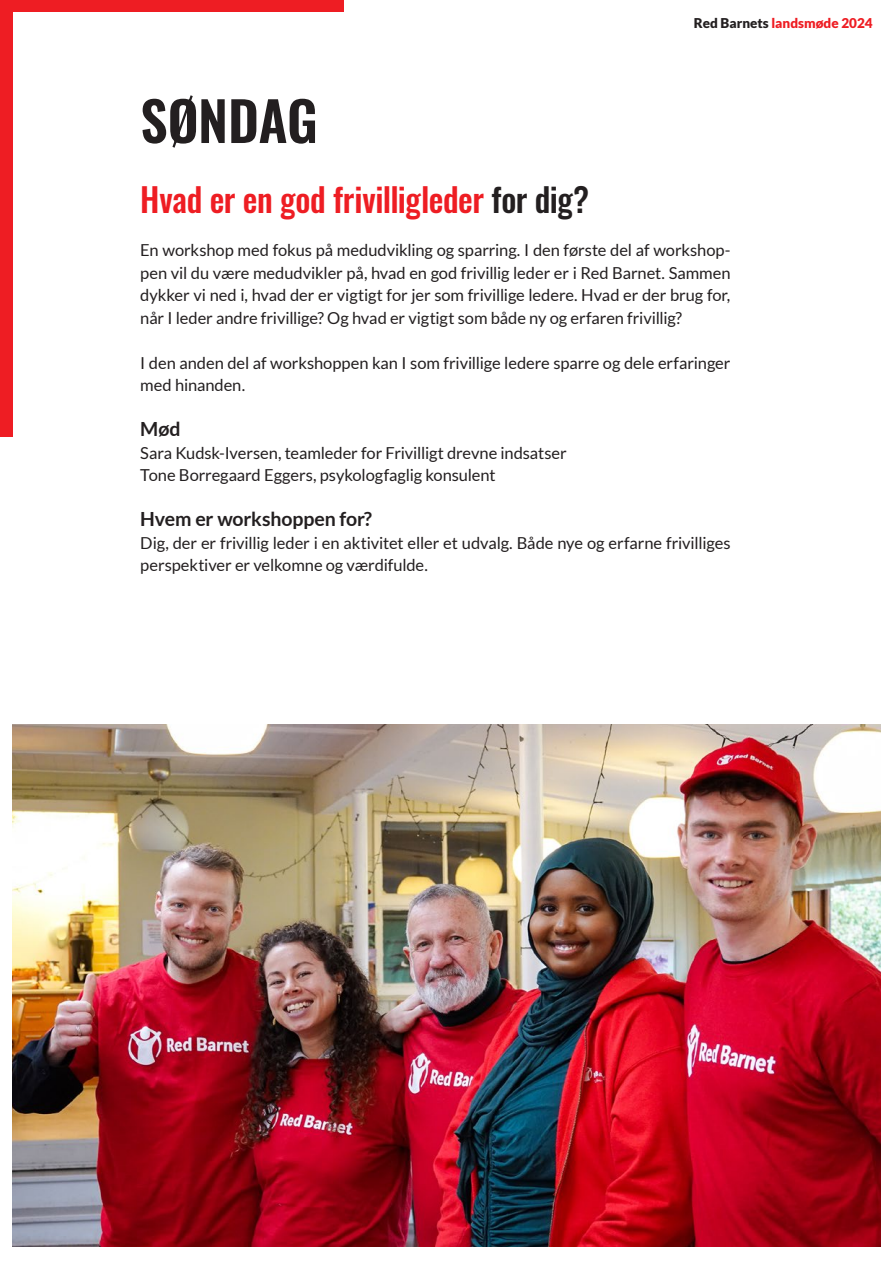
<style>
.page{position:relative;width:893px;height:1263px;background:#fff}
.page>*{position:absolute;margin:0;border:0;box-sizing:border-box;transform-origin:0 0}
.t1{font:600 54px "Oswald";color:#231f20}
.t2{font:500 33px "Oswald";letter-spacing:-.015em;color:#ee1d23}
.t3{font:700 19.5px "Lato";letter-spacing:-.005em;color:#231f20}
.t4{font:16.5px/22.5px "Lato";letter-spacing:-.005em;color:#231f20}
.t5{font:900 13.5px "Lato";color:#ee1d23}
.s1{color:#231f20}
</style>
<div class="page">
<div style="left:0;top:0;width:344px;height:436px;background:#ee1d23"></div>
<div style="left:13px;top:13px;width:867px;height:1237px;background:#fff"></div>
<img style="left:13px;top:724px;width:867px;height:523px">
<h1 class="t1" style="left:140px;top:73px;width:179px">SØNDAG</h1>
<p class="t5" style="left:694px;top:15px;width:180px"><span class="s1">Red Barnets</span> landsmøde 2024</p>
<h2 class="t2" style="left:140px;top:170px;width:450px">Hvad er en god frivilligleder <span class="s1">for dig?</span></h2>
<p class="t4" style="left:140px;top:239px;width:592px;text-align:justify">En workshop med fokus på medudvikling og sparring. I den første del af workshop&shy;pen vil du være medudvikler på, hvad en god frivillig leder er i Red Barnet. Sammen dykker vi ned i, hvad der er vigtigt for jer som frivillige ledere. Hvad er der brug for, når I leder andre frivillige? Og hvad er vigtigt som både ny og erfaren frivillig?</p>
<p class="t4" style="left:140px;top:351px;width:592px">I den anden del af workshoppen kan I som frivillige ledere sparre og dele erfaringer med hinanden.</p>
<p class="t3" style="left:140px;top:418px;width:42px">Mød</p>
<p class="t4" style="left:140px;top:441px;width:428px">Sara Kudsk-Iversen, teamleder for Frivilligt drevne indsatser<br>Tone Borregaard Eggers, psykologfaglig konsulent</p>
<p class="t3" style="left:140px;top:508px;width:233px">Hvem er workshoppen for?</p>
<p class="t4" style="left:140px;top:531px;width:592px">Dig, der er frivillig leder i en aktivitet eller et udvalg. Både nye og erfarne frivilliges perspektiver er velkomne og værdifulde.</p>
</div>
